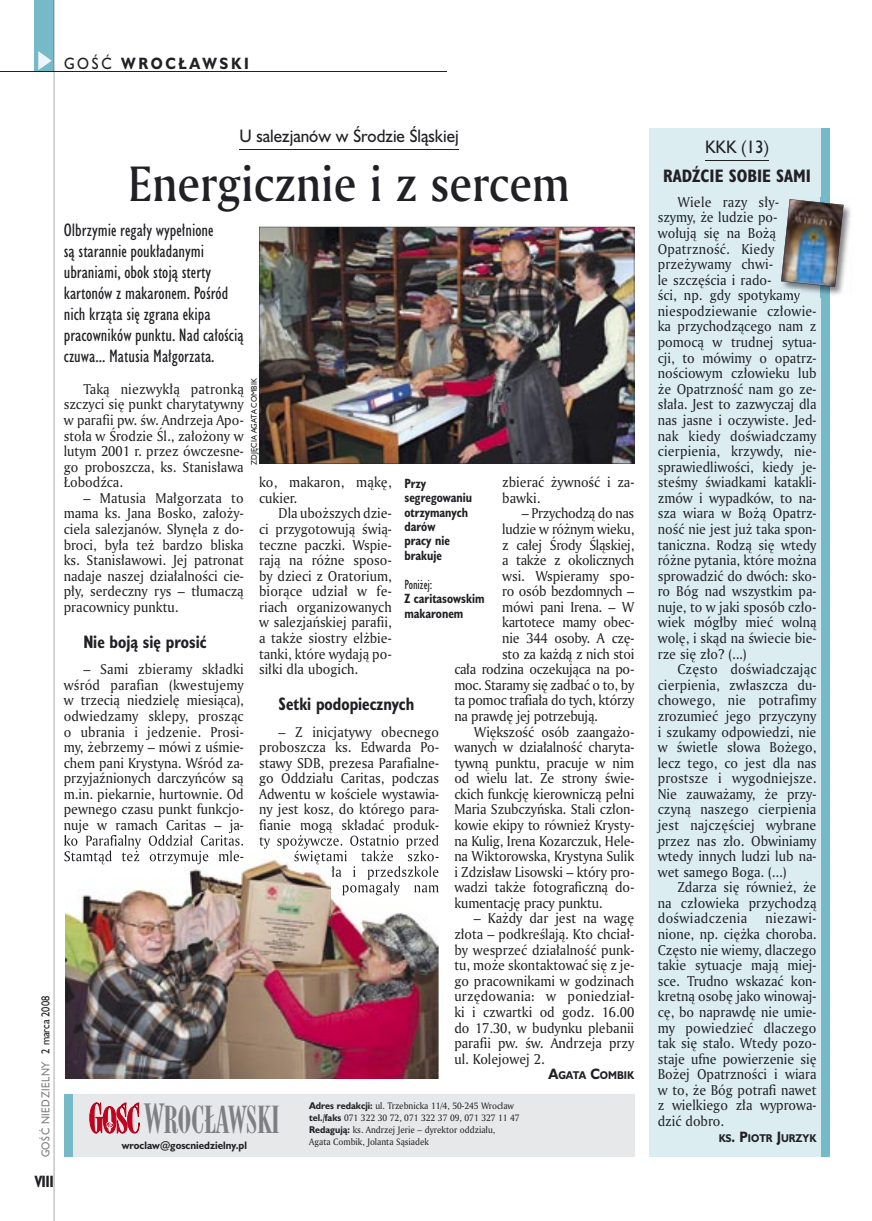
<style>
.page{position:relative;width:872px;height:1221px;background:#fff}
.page>*{position:absolute;margin:0;border:0;box-sizing:border-box;transform-origin:0 0}
.t1{font:48px "Amerigo Md PL";color:#212125;scale:.9 1}
.t2{font:36px "Modern 735 PL";color:#7f7e83;scale:.9 1}
.t3{font:16.5px/21px "Humanst 521 Cn PL";color:#212125}
.t4{font:700 16.5px "Humanst 521 Cn PL";color:#212125;scale:.94 1}
.t5{font:16.5px "Humanst 521 PL";color:#212125;scale:.94 1}
.t6{font:700 16.5px "Humanst 521 Cn PL";color:#212125}
.t7{font:700 15px "Humanst 521 PL";letter-spacing:.2em;color:#212125;scale:.9 1}
.t8{font:700 15px "Humanst 521 Cn PL";color:#212125;scale:.94 1}
.t9{font:13.8px/15.6px "Amerigo PL";color:#212125;text-align:justify;scale:.94 1}
.t10{font:13.8px "Amerigo PL";letter-spacing:-.02em;color:#212125;scale:.94 1}
.t11{font:700 12.3px/14.4px "Humanst 521 Cn PL";color:#212125;scale:.94 1}
.t12{font:12.3px "Humanst 521 Cn PL";color:#212125;scale:.94 1}
.t13{font:10.5px "Humanst 521 PL";letter-spacing:.05em;color:#7f7e83;scale:.9 1}
.t14{font:700 10.35px "Humanst 521 PL";color:#212125;scale:.9 1}
.t15{font:700 9.9px "Humanst 521 PL";color:#212125;scale:.94 1}
.t16{font:9px/12px "Amerigo PL";color:#212125;scale:.94 1}
.t17{font:7.5px "Humanst 521 PL";color:#212125;scale:.94 1}
.s1{font-weight:400}
.s2{color:#212125}
.s3{font-size:13.8px}
.s4{font-size:39px}
.s5{font-family:"Humanst 521 PL";font-weight:700}
.s6{font-weight:700}
</style>
<div class="page">
<div style="left:35px;top:0;width:19px;height:72px;background:#76baca"></div>
<svg style="left:38px;top:51px;width:14px;height:19px"></svg>
<hr style="left:54px;top:0;width:1px;height:1220px;background:#212125">
<hr style="left:0;top:72px;width:447px;height:1px;background:#212125">
<img style="left:259px;top:227px;width:375px;height:236px">
<hr style="left:239px;top:149px;width:220px;height:1px;background:#212125">
<div style="left:64px;top:1094px;width:570px;height:62px;background:#e7e8e9"></div>
<div style="left:64px;top:1094px;width:8px;height:62px;background:#76baca"></div>
<svg style="left:90px;top:1102px;width:49px;height:31px"></svg>
<div style="left:649px;top:129px;width:180px;height:1027px;background:#dcedf1"></div>
<hr style="left:705px;top:160px;width:64px;height:1px;background:#212125">
<div style="left:821px;top:129px;width:8px;height:1027px;background:#76baca"></div>
<img style="left:784px;top:197px;width:67px;height:100px">
<img style="left:779px;top:289px;width:21px;height:8px">
<img style="left:781px;top:199px;width:62px;height:88px">
<img style="left:65px;top:848px;width:373px;height:230px">
<img style="left:65px;top:829px;width:175px;height:5px">
<img style="left:65px;top:835px;width:178px;height:13px">
<img style="left:65px;top:850px;width:178px;height:14px">
<img style="left:260px;top:829px;width:175px;height:5px">
<img style="left:259px;top:835px;width:179px;height:13px">
<img style="left:294px;top:850px;width:144px;height:14px">
<img style="left:332px;top:866px;width:106px;height:13px">
<img style="left:342px;top:881px;width:96px;height:14px">
<p class="t7" style="left:64px;top:53px;width:207px"><span class="s1">GOŚĆ</span> WROCŁAWSKI</p>
<p class="t13" style="left:38px;top:1157px;width:181px;rotate:-90deg">GOŚĆ NIEDZIELNY <span class="s2">2 marca 2008</span></p>
<p class="t8" style="left:35px;top:1170px;width:22px">VIII</p>
<p class="t5" style="left:239px;top:124px;width:235px">U salezjanów w Środzie Śląskiej</p>
<h1 class="t1" style="left:128px;top:151px;width:492px">Energicznie i z sercem</h1>
<p class="t3" style="left:64px;top:219px;width:181px">Olbrzymie regały wypełnione<br>są starannie poukładanymi ubraniami, obok stoją sterty kartonów z makaronem. Pośród nich krząta się zgrana ekipa pracowników punktu. Nad całością czuwa... Matusia Małgorzata.</p>
<p class="t9" style="left:64px;top:380px;width:193px;text-indent:20px">Taką niezwykłą patronką szczyci się punkt charytatywny w parafii pw. św. Andrzeja Apo&shy;stoła w Środzie Śl., założony w lutym 2001 r. przez ówczesne&shy;go proboszcza, ks. Stanisława Łobodźca.</p>
<p class="t9" style="left:64px;top:489px;width:193px;text-indent:20px">– Matusia Małgorzata to mama ks. Jana Bosko, założy&shy;ciela salezjanów. Słynęła z do&shy;broci, była też bardzo bliska ks. Stanisławowi. Jej patronat nadaje naszej działalności cie&shy;pły, serdeczny rys – tłumaczą pracownicy punktu.</p>
<p class="t4" style="left:83px;top:630px;width:133px">Nie boją się prosić</p>
<p class="t9" style="left:64px;top:661px;width:193px;text-indent:20px">– Sami zbieramy składki wśród parafian (kwestujemy w trzecią niedzielę miesiąca), odwiedzamy sklepy, prosząc o ubrania i jedzenie. Prosi&shy;my, żebrzemy – mówi z uśmie&shy;chem pani Krystyna. Wśród za&shy;przyjaźnionych darczyńców są m.in. piekarnie, hurtownie. Od pewnego czasu punkt funkcjo&shy;nuje w ramach Caritas – ja-</p>
<p class="t17" style="left:249px;top:464px;width:93px;rotate:-90deg">ZDJĘCIA AGATA COMBIK</p>
<p class="t9" style="left:259px;top:474px;width:142px">ko, makaron, mąkę, cukier.</p>
<p class="t9" style="left:259px;top:505px;width:143px;text-indent:20px">Dla uboższych dzie&shy;ci przygotowują świą&shy;teczne paczki. Wspie&shy;rają na różne sposo&shy;by dzieci z Oratorium, biorące udział w fe&shy;riach organizowanych w salezjańskiej parafii, a także siostry elżbie&shy;tanki, które wydają po&shy;siłki dla ubogich.</p>
<p class="t4" style="left:279px;top:692px;width:146px">Setki podopiecznych</p>
<p class="t9" style="left:259px;top:723px;width:193px;text-indent:20px">– Z inicjatywy obecnego proboszcza ks. Edwarda Po&shy;stawy SDB, prezesa Parafialne&shy;go Oddziału Caritas, podczas Adwentu w kościele wystawia&shy;ny jest kosz, do którego para&shy;fianie mogą składać produk-</p>
<p class="t9" style="left:502px;top:474px;width:142px">zbierać żywność i za&shy;bawki.</p>
<p class="t10" style="left:522px;top:504px;width:121px">– Przychodzą do nas</p>
<p class="t10" style="left:502px;top:520px;width:142px">ludzie w różnym wieku,</p>
<p class="t10" style="left:502px;top:535px;width:142px">z całej Środy Śląskiej,</p>
<p class="t10" style="left:502px;top:551px;width:142px">a także z okolicznych</p>
<p class="t9" style="left:502px;top:567px;width:142px">wsi. Wspieramy spo-</p>
<p class="t10" style="left:502px;top:582px;width:142px">ro osób bezdomnych –</p>
<p class="t10" style="left:502px;top:597px;width:142px">mówi pani Irena. – W</p>
<p class="t10" style="left:502px;top:613px;width:142px">kartotece mamy obec-</p>
<p class="t10" style="left:502px;top:629px;width:142px">nie 344 osoby. A czę-</p>
<p class="t10" style="left:502px;top:644px;width:142px">sto za każdą z nich stoi</p>
<p class="t10" style="left:454px;top:660px;width:193px">cała rodzina oczekująca na po-</p>
<p class="t10" style="left:454px;top:675px;width:193px">moc. Staramy się zadbać o to, by</p>
<p class="t10" style="left:454px;top:691px;width:193px">ta pomoc trafiała do tych, którzy</p>
<p class="t10" style="left:454px;top:706px;width:154px">na prawdę jej potrzebują.</p>
<p class="t9" style="left:474px;top:723px;width:172px">Większość osób zaangażo-</p>
<p class="t9" style="left:454px;top:739px;width:193px">wanych w działalność charyta-</p>
<p class="t9" style="left:454px;top:754px;width:193px">tywną punktu, pracuje w nim</p>
<p class="t9" style="left:454px;top:770px;width:193px">od wielu lat. Ze strony świe-</p>
<p class="t9" style="left:454px;top:785px;width:193px">ckich funkcję kierowniczą pełni</p>
<p class="t9" style="left:454px;top:801px;width:193px">Maria Szubczyńska. Stali człon-</p>
<p class="t9" style="left:454px;top:816px;width:193px">kowie ekipy to również Krysty-</p>
<p class="t9" style="left:454px;top:832px;width:193px">na Kulig, Irena Kozarczuk, Hele-</p>
<p class="t9" style="left:454px;top:848px;width:193px">na Wiktorowska, Krystyna Sulik</p>
<p class="t9" style="left:454px;top:863px;width:193px">i Zdzisław Lisowski – który pro-</p>
<p class="t9" style="left:454px;top:879px;width:193px">wadzi także fotograficzną do-</p>
<p class="t9" style="left:454px;top:894px;width:159px">kumentację pracy punktu.</p>
<p class="t9" style="left:454px;top:910px;width:193px;text-indent:20px">– Każdy dar jest na wagę złota – podkreślają. Kto chciał&shy;by wesprzeć działalność punk&shy;tu, może skontaktować się z je&shy;go pracownikami w godzinach urzędowania: w poniedział&shy;ki i czwartki od godz. 16.00 do 17.30, w budynku plebanii parafii pw. św. Andrzeja przy ul. Kolejowej 2.</p>
<p class="t14" style="left:548px;top:1068px;width:97px"><span class="s3">A</span>GATA <span class="s3">C</span>OMBIK</p>
<p class="t11" style="left:404px;top:475px;width:74px">Przy segregowaniu otrzymanych darów<br>pracy nie brakuje</p>
<p class="t12" style="left:404px;top:576px;width:31px">Poniżej:</p>
<p class="t11" style="left:404px;top:591px;width:87px">Z caritasowskim makaronem</p>
<h2 class="t2" style="left:144px;top:1097px;width:152px"><span class="s4">W</span>ROCŁAWSKI</h2>
<p class="t16" style="left:309px;top:1099px;width:225px"><span class="s5">Adres redakcji:</span> ul. Trzebnicka 11/4, 50-245 Wrocław <span class="s5">tel.</span><span class="s6">/</span><span class="s5">faks</span> 071 322 30 72, 071 322 37 09, 071 327 11 47<br><span class="s5">Redagują:</span> ks. Andrzej Jerie – dyrektor oddziału,<br>Agata Combik, Jolanta Sąsiadek</p>
<p class="t15" style="left:122px;top:1138px;width:135px">wroclaw@goscniedzielny.pl</p>
<p class="t5" style="left:705px;top:136px;width:69px">KKK (13)</p>
<p class="t6" style="left:663px;top:165px;width:149px">RADŹCIE SOBIE SAMI</p>
<p class="t9" style="left:658px;top:194px;width:170px;text-align:left;text-indent:20px">Wiele razy sły&shy;szymy, że ludzie po&shy;wołują się na Bożą<br>Opatrzność. Kiedy przeżywamy chwi-<br>le szczęścia i rado-<br>ści, np. gdy spotykamy niespodziewanie człowie&shy;ka przychodzącego nam z pomocą w trudnej sytua&shy;cji, to mówimy o opatrz&shy;nościowym człowieku lub że Opatrzność nam go ze&shy;słała. Jest to zazwyczaj dla nas jasne i oczywiste. Jed&shy;nak kiedy doświadczamy cierpienia, krzywdy, nie&shy;sprawiedliwości, kiedy je&shy;steśmy świadkami katakli&shy;zmów i wypadków, to na&shy;sza wiara w Bożą Opatrz&shy;ność nie jest już taka spon&shy;taniczna. Rodzą się wtedy różne pytania, które można sprowadzić do dwóch: sko&shy;ro Bóg nad wszystkim pa&shy;nuje, to w jaki sposób czło&shy;wiek mógłby mieć wolną wolę, i skąd na świecie bie&shy;rze się zło? (...)</p>
<p class="t9" style="left:658px;top:661px;width:170px;text-indent:20px">Często doświadczając cierpienia, zwłaszcza du&shy;chowego, nie potrafimy zrozumieć jego przyczyny i szukamy odpowiedzi, nie w świetle słowa Bożego, lecz tego, co jest dla nas prostsze i wygodniejsze.<br>Nie zauważamy, że przy&shy;czyną naszego cierpienia jest najczęściej wybrane przez nas zło. Obwiniamy wtedy innych ludzi lub na&shy;wet samego Boga. (...)</p>
<p class="t9" style="left:658px;top:879px;width:170px;text-indent:20px">Zdarza się również, że na człowieka przychodzą doświadczenia</p>
<p class="t9" style="left:658px;top:910px;width:170px;text-indent:108px">niezawi&shy;nione, np. ciężka choroba.<br>Często nie wiemy, dlaczego takie sytuacje mają miej&shy;sce. Trudno wskazać kon&shy;kretną osobę jako winowaj&shy;cę, bo naprawdę nie umie&shy;my powiedzieć dlaczego tak się stało. Wtedy pozo&shy;staje ufne powierzenie się Bożej Opatrzności i wiara w to, że Bóg potrafi nawet z wielkiego zła wyprowa&shy;dzić dobro.</p>
<p class="t14" style="left:718px;top:1130px;width:110px">KS<span class="s3">. P</span>IOTR <span class="s3">J</span>URZYK</p>
</div>
